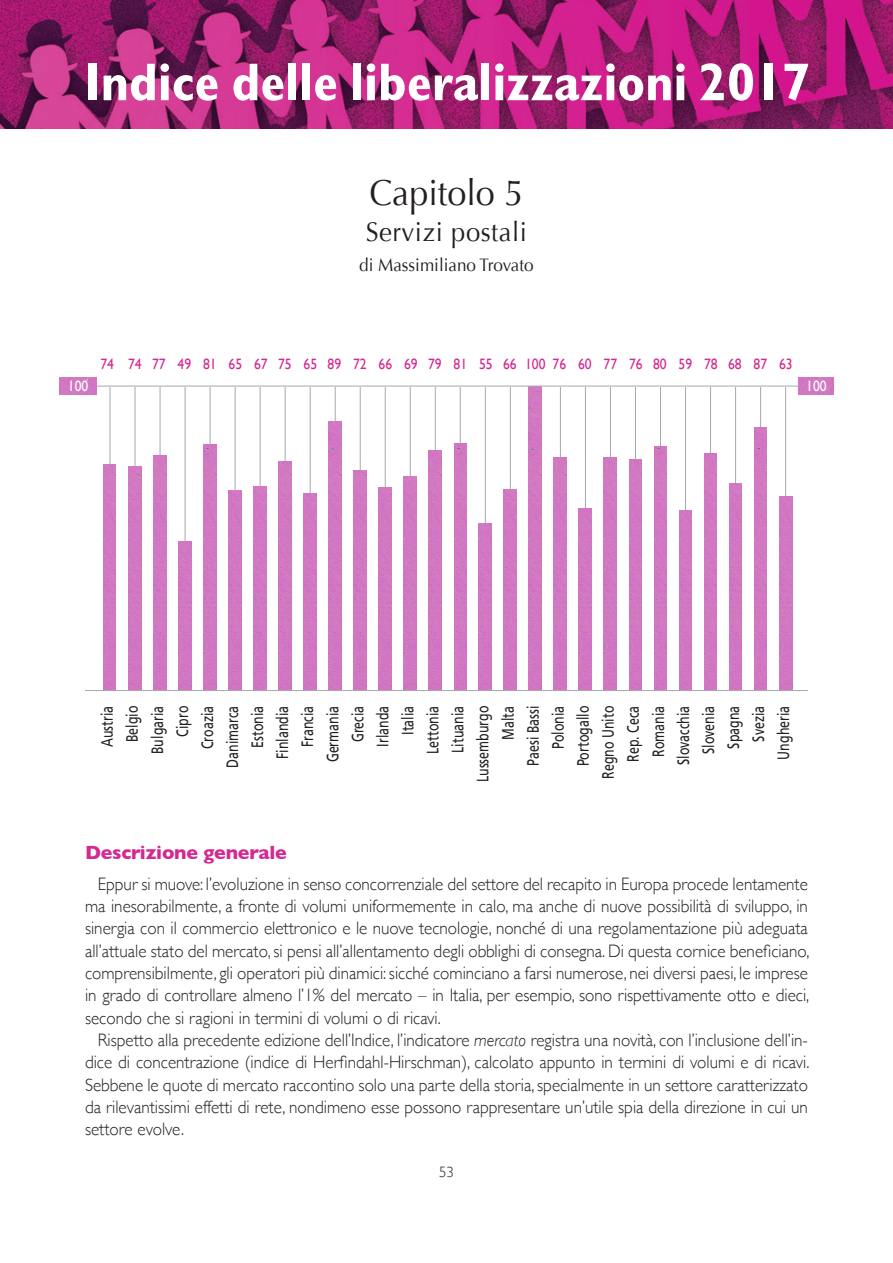
<style>
.page{position:relative;width:893px;height:1263px;background:#fff}
.page>*{position:absolute;margin:0;border:0;box-sizing:border-box;transform-origin:0 0}
.t1{font:700 condensed 53.4px "Gill Sans";color:#fff}
.numero_di_capitolo{font:36px "Optima";color:#231f20;scale:.95 1}
.titolo_capitolo{font:27px "Optima";letter-spacing:.02em;color:#231f20;scale:.95 1}
.paragrafo{font:700 19.5px "Gill Sans";letter-spacing:-.01em;color:#d42992}
.testo{font:300 18px/22.4px "Gill Sans";color:#231f20;text-align:justify;scale:.95 1}
.autore{font:18px "Optima";color:#231f20;scale:.95 1}
.testo_tabelle{font:16.5px "Frutiger LT Std";color:#231f20;scale:.75 1}
.numeri_istogramma{font:15px "Gill Sans";color:#d42992;scale:.91 1}
.numeri_istogramma-2{font:15px "Gill Sans";color:#fff;scale:.91 1}
.t2{font:300 15px "Gill Sans";color:#231f20}
.s1{font-style:italic}
</style>
<div class="page">
<img style="left:0;top:0;width:893px;height:128px">
<hr style="left:110px;top:387px;width:1px;height:190px;background:#a8a9ad">
<hr style="left:135px;top:387px;width:1px;height:255px;background:#a8a9ad">
<hr style="left:160px;top:387px;width:1px;height:190px;background:#a8a9ad">
<hr style="left:185px;top:387px;width:1px;height:190px;background:#a8a9ad">
<hr style="left:210px;top:387px;width:1px;height:250px;background:#a8a9ad">
<hr style="left:235px;top:387px;width:1px;height:250px;background:#a8a9ad">
<hr style="left:485px;top:387px;width:1px;height:250px;background:#a8a9ad">
<hr style="left:260px;top:387px;width:1px;height:230px;background:#a8a9ad">
<hr style="left:510px;top:387px;width:1px;height:214px;background:#a8a9ad">
<hr style="left:285px;top:387px;width:1px;height:174px;background:#a8a9ad">
<hr style="left:310px;top:387px;width:1px;height:250px;background:#a8a9ad">
<hr style="left:560px;top:387px;width:1px;height:250px;background:#a8a9ad">
<hr style="left:335px;top:387px;width:1px;height:179px;background:#a8a9ad">
<hr style="left:585px;top:387px;width:1px;height:202px;background:#a8a9ad">
<hr style="left:360px;top:387px;width:1px;height:250px;background:#a8a9ad">
<hr style="left:610px;top:387px;width:1px;height:250px;background:#a8a9ad">
<hr style="left:385px;top:387px;width:1px;height:250px;background:#a8a9ad">
<hr style="left:635px;top:387px;width:1px;height:250px;background:#a8a9ad">
<hr style="left:410px;top:387px;width:1px;height:250px;background:#a8a9ad">
<hr style="left:660px;top:387px;width:1px;height:250px;background:#a8a9ad">
<hr style="left:735px;top:387px;width:1px;height:250px;background:#a8a9ad">
<hr style="left:460px;top:387px;width:1px;height:304px;background:#a8a9ad">
<hr style="left:710px;top:387px;width:1px;height:250px;background:#a8a9ad">
<hr style="left:785px;top:387px;width:1px;height:250px;background:#a8a9ad">
<hr style="left:435px;top:387px;width:1px;height:250px;background:#a8a9ad">
<hr style="left:685px;top:387px;width:1px;height:250px;background:#a8a9ad">
<hr style="left:760px;top:387px;width:1px;height:250px;background:#a8a9ad">
<img style="left:103px;top:465px;width:13px;height:225px">
<div style="left:128px;top:466px;width:13px;height:224px;background:#d177c2"></div>
<img style="left:153px;top:455px;width:13px;height:235px">
<img style="left:178px;top:541px;width:13px;height:149px">
<img style="left:203px;top:444px;width:13px;height:246px">
<div style="left:228px;top:490px;width:13px;height:200px;background:#d177c3"></div>
<img style="left:479px;top:523px;width:12px;height:167px">
<img style="left:454px;top:443px;width:13px;height:247px">
<div style="left:253px;top:487px;width:13px;height:203px;background:#d177c3"></div>
<img style="left:504px;top:489px;width:13px;height:201px">
<div style="left:278px;top:461px;width:13px;height:229px;background:#d177c2"></div>
<img style="left:529px;top:387px;width:13px;height:303px">
<div style="left:303px;top:494px;width:13px;height:196px;background:#d177c3"></div>
<img style="left:554px;top:458px;width:13px;height:232px">
<img style="left:329px;top:421px;width:12px;height:269px">
<img style="left:579px;top:508px;width:13px;height:182px">
<img style="left:354px;top:471px;width:12px;height:219px">
<div style="left:604px;top:457px;width:13px;height:233px;background:#d177c2"></div>
<div style="left:379px;top:488px;width:12px;height:202px;background:#d177c3"></div>
<div style="left:629px;top:459px;width:13px;height:231px;background:#d177c2"></div>
<div style="left:404px;top:477px;width:12px;height:213px;background:#d177c2"></div>
<img style="left:654px;top:446px;width:13px;height:244px">
<div style="left:729px;top:483px;width:13px;height:207px;background:#d177c3"></div>
<div style="left:429px;top:451px;width:12px;height:239px;background:#d177c2"></div>
<div style="left:679px;top:511px;width:13px;height:179px;background:#d177c3"></div>
<img style="left:754px;top:427px;width:13px;height:263px">
<div style="left:704px;top:454px;width:13px;height:236px;background:#d177c2"></div>
<div style="left:779px;top:496px;width:13px;height:194px;background:#d177c3"></div>
<hr style="left:85px;top:690px;width:723px;height:1px;background:#a8a9ad">
<hr style="left:85px;top:386px;width:723px;height:1px;background:#a8a9ad">
<img style="left:799px;top:377px;width:34px;height:17px">
<img style="left:60px;top:377px;width:37px;height:17px">
<p class="t1" style="left:85px;top:50px;width:727px">Indice delle liberalizzazioni 2017</p>
<p class="numero_di_capitolo" style="left:369px;top:172px;width:164px">Capitolo 5</p>
<p class="titolo_capitolo" style="left:366px;top:216px;width:171px">Servizi postali</p>
<p class="autore" style="left:359px;top:254px;width:185px">di Massimiliano Trovato</p>
<p class="numeri_istogramma" style="left:100px;top:355px;width:762px">74 74 77 49 81 65 67 75 65 89 72 66 69 79 81 55 66 100 76 60 77 76 80 59 78 68 87 63</p>
<p class="numeri_istogramma-2" style="left:68px;top:377px;width:24px">100</p>
<p class="numeri_istogramma-2" style="left:806px;top:377px;width:24px">100</p>
<p class="testo_tabelle" style="left:98px;top:747px;width:57px;rotate:-90deg">Austria</p>
<p class="testo_tabelle" style="left:123px;top:742px;width:50px;rotate:-90deg">Belgio</p>
<p class="testo_tabelle" style="left:148px;top:754px;width:66px;rotate:-90deg">Bulgaria</p>
<p class="testo_tabelle" style="left:173px;top:737px;width:43px;rotate:-90deg">Cipro</p>
<p class="testo_tabelle" style="left:198px;top:749px;width:59px;rotate:-90deg">Croazia</p>
<p class="testo_tabelle" style="left:223px;top:768px;width:84px;rotate:-90deg">Danimarca</p>
<p class="testo_tabelle" style="left:248px;top:748px;width:57px;rotate:-90deg">Estonia</p>
<p class="testo_tabelle" style="left:273px;top:759px;width:72px;rotate:-90deg">Finlandia</p>
<p class="testo_tabelle" style="left:298px;top:747px;width:57px;rotate:-90deg">Francia</p>
<p class="testo_tabelle" style="left:323px;top:762px;width:77px;rotate:-90deg">Germania</p>
<p class="testo_tabelle" style="left:348px;top:742px;width:50px;rotate:-90deg">Grecia</p>
<p class="testo_tabelle" style="left:373px;top:746px;width:56px;rotate:-90deg">Irlanda</p>
<p class="testo_tabelle" style="left:398px;top:735px;width:40px;rotate:-90deg">Italia</p>
<p class="testo_tabelle" style="left:423px;top:754px;width:66px;rotate:-90deg">Lettonia</p>
<p class="testo_tabelle" style="left:448px;top:753px;width:64px;rotate:-90deg">Lituania</p>
<p class="testo_tabelle" style="left:473px;top:782px;width:103px;rotate:-90deg">Lussemburgo</p>
<p class="testo_tabelle" style="left:498px;top:740px;width:46px;rotate:-90deg">Malta</p>
<p class="testo_tabelle" style="left:523px;top:766px;width:81px;rotate:-90deg">Paesi Bassi</p>
<p class="testo_tabelle" style="left:548px;top:749px;width:59px;rotate:-90deg">Polonia</p>
<p class="testo_tabelle" style="left:573px;top:766px;width:82px;rotate:-90deg">Portogallo</p>
<p class="testo_tabelle" style="left:598px;top:779px;width:99px;rotate:-90deg">Regno Unito</p>
<p class="testo_tabelle" style="left:623px;top:762px;width:76px;rotate:-90deg">Rep. Ceca</p>
<p class="testo_tabelle" style="left:649px;top:757px;width:69px;rotate:-90deg">Romania</p>
<p class="testo_tabelle" style="left:674px;top:765px;width:80px;rotate:-90deg">Slovacchia</p>
<p class="testo_tabelle" style="left:699px;top:754px;width:66px;rotate:-90deg">Slovenia</p>
<p class="testo_tabelle" style="left:724px;top:748px;width:58px;rotate:-90deg">Spagna</p>
<p class="testo_tabelle" style="left:749px;top:742px;width:49px;rotate:-90deg">Svezia</p>
<p class="testo_tabelle" style="left:774px;top:759px;width:73px;rotate:-90deg">Ungheria</p>
<p class="paragrafo" style="left:85px;top:837px;width:203px">Descrizione generale</p>
<p class="testo" style="left:85px;top:872px;width:764px;text-indent:13px">Eppur si muove: l’evoluzione in senso concorrenziale del settore del recapito in Europa procede lentamente ma inesorabilmente, a fronte di volumi uniformemente in calo, ma anche di nuove possibilità di sviluppo, in sinergia con il commercio elettronico e le nuove tecnologie, nonché di una regolamentazione più adeguata all’attuale stato del mercato, si pensi all’allentamento degli obblighi di consegna. Di questa cornice beneficiano, comprensibilmente, gli operatori più dinamici: sicché cominciano a farsi numerose, nei diversi paesi, le imprese in grado di controllare almeno l’1% del mercato – in Italia, per esempio, sono rispettivamente otto e dieci, secondo che si ragioni in termini di volumi o di ricavi.</p>
<p class="testo" style="left:85px;top:1028px;width:764px;text-indent:13px">Rispetto alla precedente edizione dell’Indice, l’indicatore <span class="s1">mercato</span> registra una novità, con l’inclusione dell’in&shy;dice di concentrazione (indice di Herfindahl-Hirschman), calcolato appunto in termini di volumi e di ricavi.<br>Sebbene le quote di mercato raccontino solo una parte della storia, specialmente in un settore caratterizzato da rilevantissimi effetti di rete, nondimeno esse possono rappresentare un’utile spia della direzione in cui un settore evolve.</p>
<p class="t2" style="left:439px;top:1160px;width:16px">53</p>
</div>
